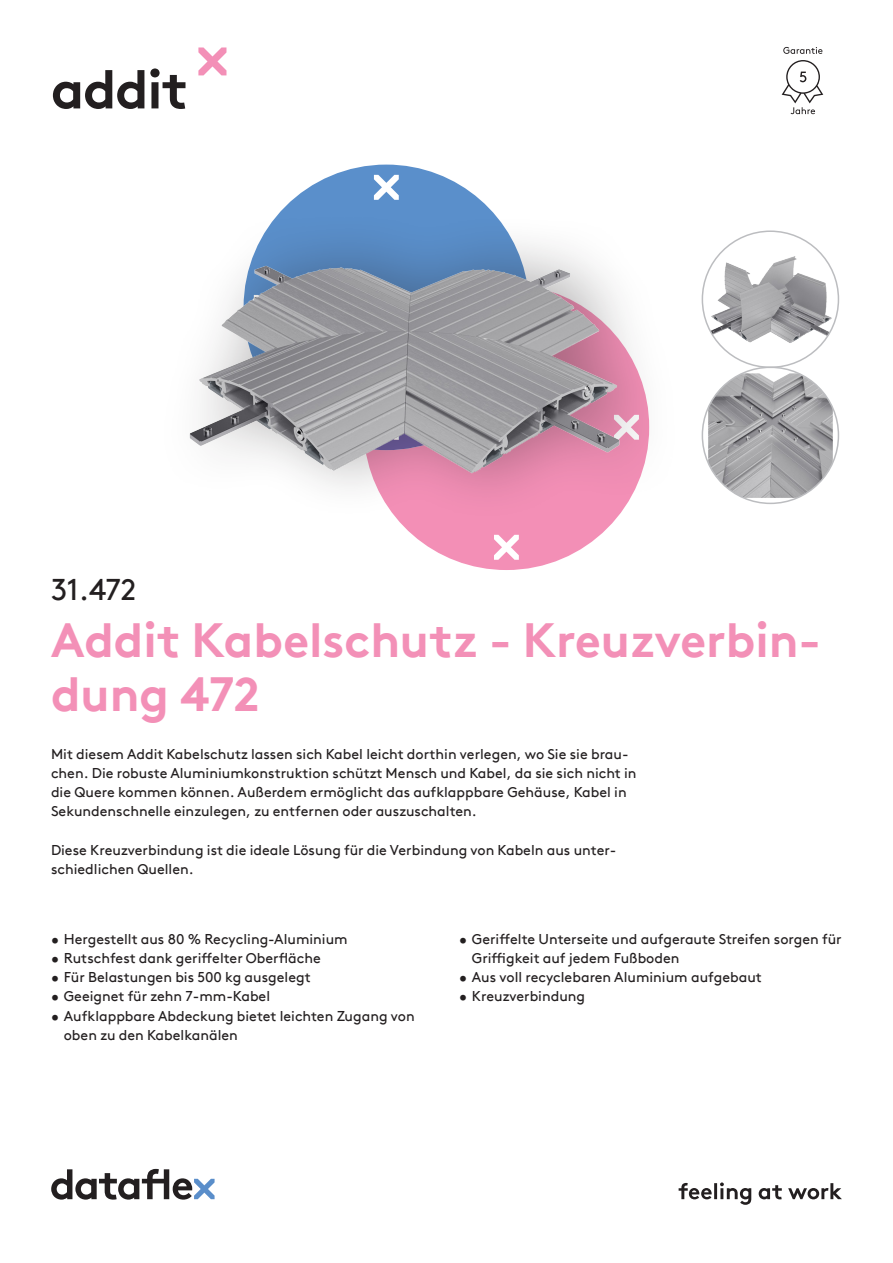
<style>
.page{position:relative;width:893px;height:1263px;background:#fff}
.page>*{position:absolute;margin:0;border:0;box-sizing:border-box;transform-origin:0 0}
.hoofdstuk{font:700 54px "Brown Pro TT";letter-spacing:-.02em;color:#231f20}
.productnaam{font:700 48px/54px "Brown Pro TT";color:#f390b7}
.productnummer{font:30px "Brown Pro TT";color:#231f20}
.omschrijving{font:14.25px/19.2px "Brown Pro TT";color:#231f20}
</style>
<div class="page">
<svg style="left:51px;top:1169px;width:164px;height:30px"></svg>
<svg style="left:679px;top:1182px;width:163px;height:23px"></svg>
<svg style="left:198px;top:47px;width:28px;height:28px"></svg>
<img style="left:702px;top:231px;width:136px;height:136px;border-radius:68px">
<img style="left:702px;top:367px;width:136px;height:136px;border-radius:68px">
<img style="left:189px;top:164px;width:452px;height:406px">
<svg style="left:783px;top:47px;width:39px;height:7px"></svg>
<svg style="left:782px;top:60px;width:41px;height:54px"></svg>
<p class="hoofdstuk" style="left:51px;top:46px;width:139px">addit</p>
<p class="productnummer" style="left:51px;top:566px;width:87px">31.472</p>
<p class="productnaam" style="left:51px;top:608px;width:772px">Addit Kabelschutz - Kreuzverbin&shy;dung 472</p>
<p class="omschrijving" style="left:51px;top:743px;width:587px">Mit diesem Addit Kabelschutz lassen sich Kabel leicht dorthin verlegen, wo Sie sie brau&shy;chen. Die robuste Aluminiumkonstruktion schützt Mensch und Kabel, da sie sich nicht in die Quere kommen können. Außerdem ermöglicht das aufklappbare Gehäuse, Kabel in Sekundenschnelle einzulegen, zu entfernen oder auszuschalten.</p>
<p class="omschrijving" style="left:51px;top:839px;width:567px">Diese Kreuzverbindung ist die ideale Lösung für die Verbindung von Kabeln aus unter&shy;schiedlichen Quellen.</p>
<p class="omschrijving" style="left:51px;top:928px;width:298px">• Hergestellt aus 80 % Recycling-Aluminium</p>
<p class="omschrijving" style="left:51px;top:947px;width:271px">• Rutschfest dank geriffelter Oberfläche</p>
<p class="omschrijving" style="left:51px;top:966px;width:261px">• Für Belastungen bis 500 kg ausgelegt</p>
<p class="omschrijving" style="left:51px;top:986px;width:221px">• Geeignet für zehn 7-mm-Kabel</p>
<p class="omschrijving" style="left:64px;top:1005px;width:353px;text-indent:-13px">• Aufklappbare Abdeckung bietet leichten Zugang von oben zu den Kabelkanälen</p>
<p class="omschrijving" style="left:472px;top:928px;width:371px;text-indent:-13px">• Geriffelte Unterseite und aufgeraute Streifen sorgen für<br>Griffigkeit auf jedem Fußboden</p>
<p class="omschrijving" style="left:459px;top:966px;width:304px">• Aus voll recyclebaren Aluminium aufgebaut</p>
<p class="omschrijving" style="left:459px;top:986px;width:128px">• Kreuzverbindung</p>
</div>
